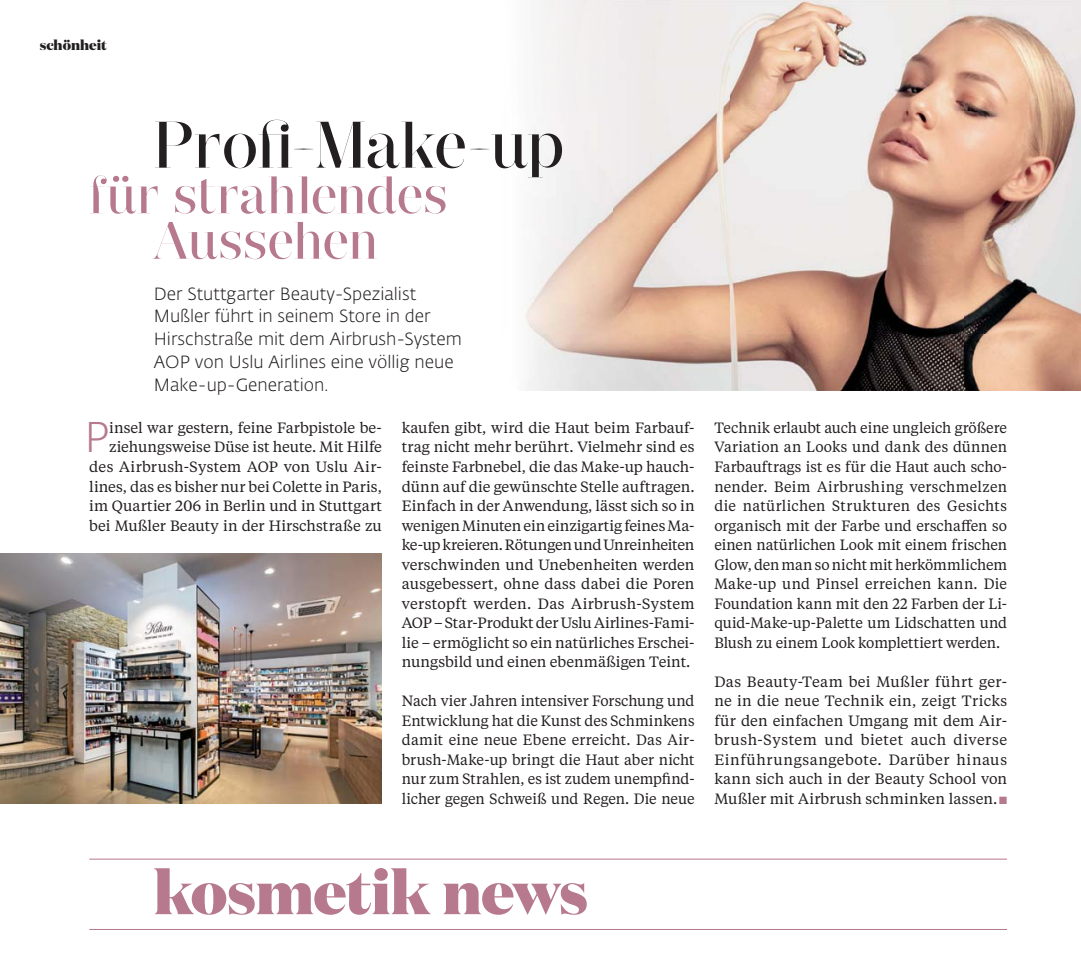
<style>
.page{position:relative;width:1081px;height:978px;background:#fff}
.page>*{position:absolute;margin:0;border:0;box-sizing:border-box;transform-origin:0 0}
.t1{font:500 65.62px "Narziss";letter-spacing:-.01em;color:#231f20}
.t2{font:800 61.25px "Domaine Display";letter-spacing:-.015em;color:#b6798e}
.t3{font:500 52.5px/45.5px "Narziss";letter-spacing:-.005em;color:#b6798e;text-align:center}
.t4{font:300 42.52px "Fedra Sans Alt Std";color:#b6798e}
.t5{font:300 17.5px/22.8px "Fedra Sans Alt Std";color:#231f20}
.t6{font:14.88px/19.6px "Tiempos Text";color:#231f20;text-align:justify}
.t7{font:800 14px "Domaine Display";color:#231f20}
</style>
<div class="page">
<hr style="left:89px;top:859px;width:918px;height:1px;background:#b6798e">
<hr style="left:89px;top:929px;width:918px;height:1px;background:#b6798e">
<img style="left:0;top:554px;width:382px;height:250px">
<img style="left:523px;top:0;width:558px;height:391px">
<p class="t7" style="left:40px;top:40px;width:69px">schönheit</p>
<h1 class="t1" style="left:154px;top:122px;width:413px">Profi-Make-up</h1>
<h3 class="t3" style="left:89px;top:176px;width:360px">für strahlendes<br>Aussehen</h3>
<p class="t5" style="left:154px;top:284px;width:310px">Der Stuttgarter Beauty-Spezialist Mußler führt in seinem Store in der Hirschstraße mit dem Airbrush-System AOP von Uslu Airlines eine völlig neue Make-up-Generation.</p>
<p class="t6" style="left:89px;top:419px;width:294px;text-align:right">insel war gestern, feine Farbpistole be&shy;ziehungsweise Düse ist heute. Mit Hilfe des Airbrush-System AOP von Uslu Air&shy;lines, das es bisher nur bei Colette in Paris, im Quartier 206 in Berlin und in Stuttgart bei Mußler Beauty in der Hirschstraße zu</p>
<p class="t6" style="left:402px;top:419px;width:294px">kaufen gibt, wird die Haut beim Farbauf&shy;trag nicht mehr berührt. Vielmehr sind es feinste Farbnebel, die das Make-up hauch&shy;dünn auf die gewünschte Stelle auftragen.<br>Einfach in der Anwendung, lässt sich so in wenigen Minuten ein einzigartig feines Ma&shy;ke-up kreieren. Rötungen und Unreinheiten verschwinden und Unebenheiten werden ausgebessert, ohne dass dabei die Poren verstopft werden. Das Airbrush-System AOP – Star-Produkt der Uslu Airlines-Fami&shy;lie – ermöglicht so ein natürliches Erschei&shy;nungsbild und einen ebenmäßigen Teint.</p>
<p class="t6" style="left:402px;top:692px;width:294px">Nach vier Jahren intensiver Forschung und Entwicklung hat die Kunst des Schminkens damit eine neue Ebene erreicht. Das Air&shy;brush-Make-up bringt die Haut aber nicht nur zum Strahlen, es ist zudem unempfind&shy;licher gegen Schweiß und Regen. Die neue</p>
<h3 class="t4" style="left:85px;top:420px;width:27px">P</h3>
<p class="t6" style="left:714px;top:419px;width:294px">Technik erlaubt auch eine ungleich größere Variation an Looks und dank des dünnen Farbauftrags ist es für die Haut auch scho&shy;nender. Beim Airbrushing verschmelzen die natürlichen Strukturen des Gesichts organisch mit der Farbe und erschaffen so einen natürlichen Look mit einem frischen Glow, den man so nicht mit herkömmlichem Make-up und Pinsel erreichen kann. Die Foundation kann mit den 22 Farben der Li&shy;quid-Make-up-Palette um Lidschatten und Blush zu einem Look komplettiert werden.</p>
<p class="t6" style="left:714px;top:673px;width:294px">Das Beauty-Team bei Mußler führt ger&shy;ne in die neue Technik ein, zeigt Tricks für den einfachen Umgang mit dem Air&shy;brush-System und bietet auch diverse Einführungsangebote. Darüber hinaus kann sich auch in der Beauty School von Mußler mit Airbrush schminken lassen.</p>
<h2 class="t2" style="left:154px;top:868px;width:436px">kosmetik news</h2>
</div>
